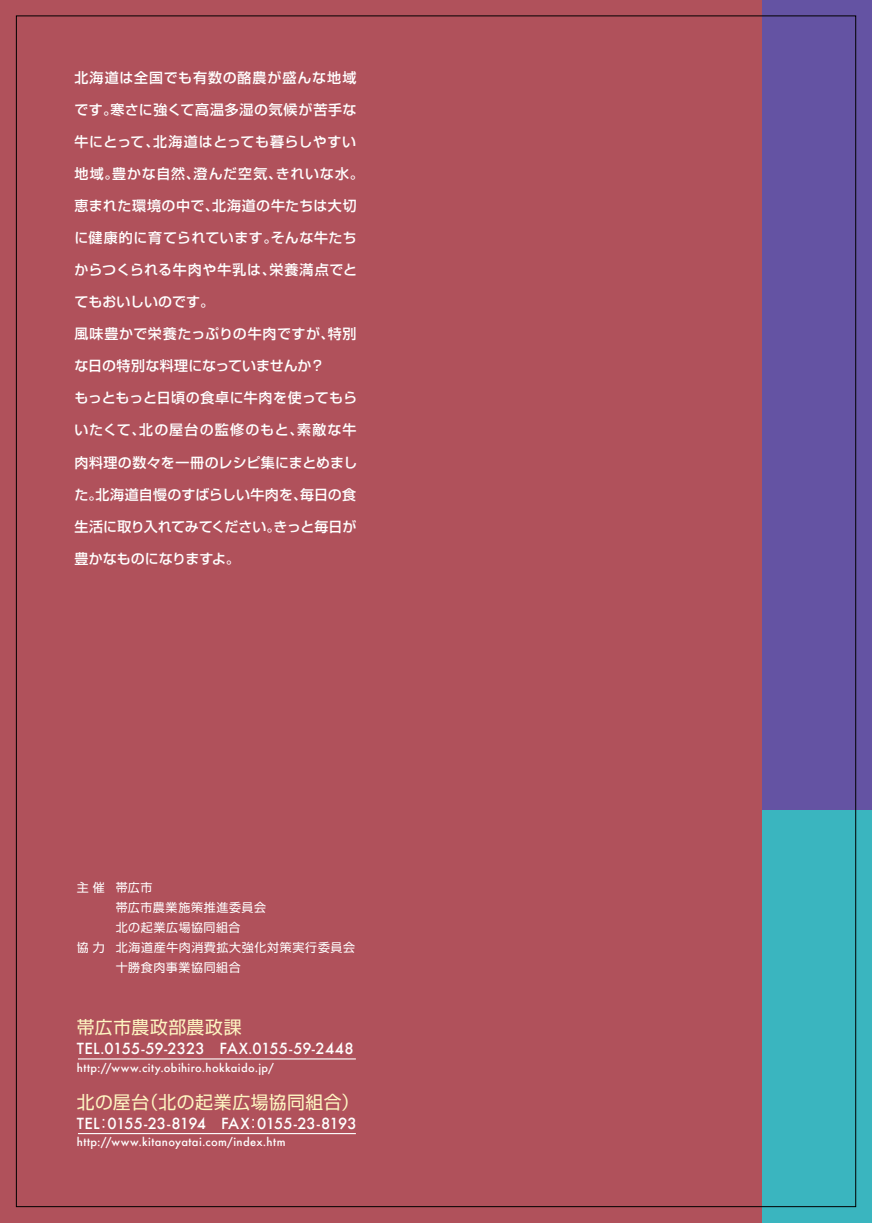
<style>
.page{position:relative;width:872px;height:1223px;background:#3ab5bf}
.page>*{position:absolute;margin:0;border:0;box-sizing:border-box;transform-origin:0 0}
.t1{font:17.8px "Shin Go Pro";letter-spacing:.03em;color:#fef6c2}
.t2{font:500 15px "Futura";color:#fff}
.t3{font:500 15px "Futura";letter-spacing:-.035em;color:#fff}
.t4{font:500 14px "Shin Go Pro";letter-spacing:.035em;color:#fff}
.t5{font:500 14px "Shin Go Pro";letter-spacing:.01em;color:#fff}
.t6{font:500 14px "Shin Go Pro";letter-spacing:.065em;color:#fff}
.t7{font:500 14px "Shin Go Pro";color:#fff}
.t8{font:500 14px "Shin Go Pro";letter-spacing:-.015em;color:#fff}
.t9{font:500 14px "Shin Go Pro";letter-spacing:.075em;color:#fff}
.t10{font:500 14px "Shin Go Pro";letter-spacing:.015em;color:#fff}
.t11{font:500 14px "Shin Go Pro";letter-spacing:-.005em;color:#fff}
.t12{font:12px/20px "Shin Go Pro";letter-spacing:.05em;color:#fff}
.t13{font:500 11.2px "Futura";letter-spacing:.035em;color:#fff}
.s1{font-family:"Shin Go Pro";font-weight:400}
</style>
<div class="page">
<div style="left:0;top:0;width:872px;height:809px;background:#6453a3"></div>
<div style="left:0;top:0;width:762px;height:1223px;background:#b0515b"></div>
<hr style="left:78px;top:1058px;width:278px;height:1px;background:#fff">
<hr style="left:78px;top:1133px;width:278px;height:1px;background:#fff">
<p class="t6" style="left:74px;top:67px;width:283px">北海道は全国でも有数の酪農が盛んな地域</p>
<p class="t4" style="left:74px;top:99px;width:284px">です。寒さに強くて高温多湿の気候が苦手な</p>
<p class="t4" style="left:74px;top:131px;width:283px">牛にとって、北海道はとっても暮らしやすい</p>
<p class="t6" style="left:74px;top:163px;width:291px">地域。豊かな自然、澄んだ空気、きれいな水。</p>
<p class="t4" style="left:74px;top:195px;width:284px">恵まれた環境の中で、北海道の牛たちは大切</p>
<p class="t4" style="left:74px;top:227px;width:284px">に健康的に育てられています。そんな牛たち</p>
<p class="t4" style="left:74px;top:259px;width:284px">からつくられる牛肉や牛乳は、栄養満点でと</p>
<p class="t7" style="left:74px;top:291px;width:141px">てもおいしいのです。</p>
<p class="t4" style="left:74px;top:323px;width:284px">風味豊かで栄養たっぷりの牛肉ですが、特別</p>
<p class="t11" style="left:74px;top:355px;width:252px">な日の特別な料理になっていませんか？</p>
<p class="t5" style="left:74px;top:387px;width:284px">もっともっと日頃の食卓に牛肉を使ってもら</p>
<p class="t9" style="left:74px;top:419px;width:283px">いたくて、北の屋台の監修のもと、素敵な牛</p>
<p class="t10" style="left:74px;top:451px;width:285px">肉料理の数々を一冊のレシピ集にまとめまし</p>
<p class="t5" style="left:74px;top:483px;width:283px">た。北海道自慢のすばらしい牛肉を、毎日の食</p>
<p class="t8" style="left:74px;top:515px;width:283px">生活に取り入れてみてください。きっと毎日が</p>
<p class="t7" style="left:74px;top:547px;width:167px">豊かなものになりますよ。</p>
<p class="t12" style="left:77px;top:876px;width:29px">主 催</p>
<p class="t12" style="left:77px;top:936px;width:29px">協 力</p>
<p class="t12" style="left:116px;top:876px;width:241px">帯広市<br>帯広市農業施策推進委員会<br>北の起業広場協同組合<br>北海道産牛肉消費拡大強化対策実行委員会十勝食肉事業協同組合</p>
<p class="t1" style="left:77px;top:1013px;width:166px">帯広市農政部農政課</p>
<p class="t13" style="left:77px;top:1060px;width:199px">http://www.city.obihiro.hokkaido.jp/</p>
<p class="t2" style="left:77px;top:1038px;width:278px">TEL<span class="s1">.</span>0155-59-2323 FAX<span class="s1">.</span>0155-59-2448</p>
<p class="t1" style="left:77px;top:1087px;width:284px">北の屋台（北の起業広場協同組合）</p>
<p class="t13" style="left:77px;top:1134px;width:210px">http://www.kitanoyatai.com/index.htm</p>
<p class="t3" style="left:77px;top:1113px;width:281px">TEL<span class="s1">：</span>0155-23-8194 FAX<span class="s1">：</span>0155-23-8193</p>
</div>
